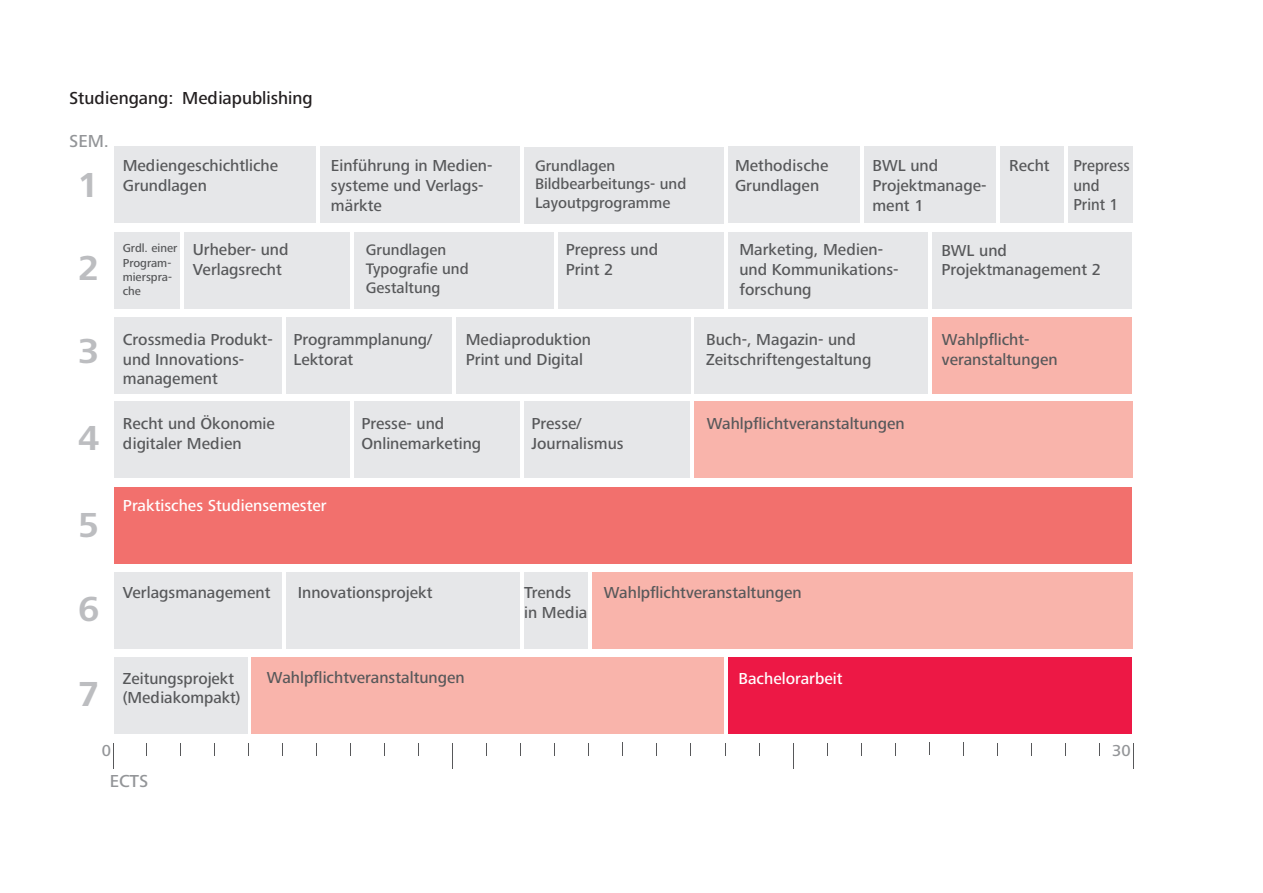
<style>
.page{position:relative;width:1263px;height:893px;background:#fff}
.page>*{position:absolute;margin:0;border:0;box-sizing:border-box;transform-origin:0 0}
.t1{font:700 36px "Hd M Frutiger Next Pro";color:#bcbdc0}
.t2{font:500 18px "Hd M Frutiger Next Pro";color:#231f20}
.t3{font:500 18px "Hd M Frutiger Next Pro";color:#939598}
.t4{font:500 16.5px/19.8px "Hd M Frutiger Next Pro";color:#57585a}
.t5{font:500 16.5px "Hd M Frutiger Next Pro";color:#fff}
.t6{font:500 16.5px/19.8px "Hd M Frutiger Next Pro";color:#57585a;scale:.94 1}
.t7{font:500 16.5px "Hd M Frutiger Next Pro";color:#939598}
.t8{font:500 15.75px/18.9px "Hd M Frutiger Next Pro";color:#57585a}
.t9{font:500 12px/14.4px "Hd M Frutiger Next Pro";color:#57585a}
</style>
<div class="page">
<svg style="left:113px;top:743px;width:1px;height:25px"></svg>
<svg style="left:146px;top:743px;width:1px;height:13px"></svg>
<svg style="left:248px;top:743px;width:1px;height:13px"></svg>
<svg style="left:350px;top:743px;width:1px;height:13px"></svg>
<svg style="left:725px;top:743px;width:1px;height:13px"></svg>
<svg style="left:759px;top:743px;width:1px;height:13px"></svg>
<svg style="left:827px;top:743px;width:1px;height:13px"></svg>
<svg style="left:861px;top:743px;width:1px;height:13px"></svg>
<svg style="left:895px;top:743px;width:1px;height:13px"></svg>
<svg style="left:929px;top:742px;width:1px;height:13px"></svg>
<svg style="left:997px;top:743px;width:1px;height:13px"></svg>
<svg style="left:1031px;top:743px;width:1px;height:12px"></svg>
<svg style="left:1065px;top:743px;width:1px;height:13px"></svg>
<svg style="left:1099px;top:743px;width:1px;height:13px"></svg>
<svg style="left:793px;top:743px;width:1px;height:25px"></svg>
<svg style="left:963px;top:743px;width:1px;height:13px"></svg>
<svg style="left:1133px;top:743px;width:1px;height:25px"></svg>
<div style="left:114px;top:147px;width:202px;height:76px;background:#e6e7e9"></div>
<div style="left:114px;top:317px;width:168px;height:76px;background:#e6e7e9"></div>
<div style="left:286px;top:317px;width:166px;height:76px;background:#e6e7e9"></div>
<div style="left:114px;top:232px;width:66px;height:76px;background:#e6e7e9"></div>
<div style="left:354px;top:232px;width:200px;height:76px;background:#e6e7e9"></div>
<div style="left:456px;top:317px;width:234px;height:76px;background:#e6e7e9"></div>
<div style="left:320px;top:147px;width:200px;height:76px;background:#e6e7e9"></div>
<div style="left:932px;top:232px;width:200px;height:76px;background:#e6e7e9"></div>
<div style="left:114px;top:487px;width:1018px;height:76px;background:#f2706d"></div>
<div style="left:728px;top:657px;width:404px;height:76px;background:#ed1845"></div>
<div style="left:558px;top:232px;width:166px;height:76px;background:#e6e7e9"></div>
<div style="left:728px;top:232px;width:200px;height:76px;background:#e6e7e9"></div>
<div style="left:114px;top:402px;width:236px;height:76px;background:#e6e7e9"></div>
<div style="left:114px;top:572px;width:168px;height:76px;background:#e6e7e9"></div>
<div style="left:252px;top:657px;width:472px;height:76px;background:#f9b4ab"></div>
<div style="left:592px;top:572px;width:540px;height:76px;background:#f9b4ab"></div>
<div style="left:728px;top:147px;width:132px;height:76px;background:#e6e7e9"></div>
<div style="left:694px;top:402px;width:438px;height:76px;background:#f9b4ab"></div>
<div style="left:864px;top:147px;width:132px;height:76px;background:#e6e7e9"></div>
<div style="left:694px;top:317px;width:234px;height:76px;background:#e6e7e9"></div>
<div style="left:932px;top:317px;width:200px;height:76px;background:#f9b4ab"></div>
<div style="left:524px;top:147px;width:200px;height:77px;background:#e6e7e9"></div>
<div style="left:1000px;top:147px;width:64px;height:76px;background:#e6e7e9"></div>
<div style="left:1068px;top:147px;width:64px;height:76px;background:#e6e7e9"></div>
<div style="left:184px;top:232px;width:166px;height:76px;background:#e6e7e9"></div>
<div style="left:354px;top:402px;width:166px;height:76px;background:#e6e7e9"></div>
<div style="left:524px;top:402px;width:166px;height:76px;background:#e6e7e9"></div>
<div style="left:286px;top:572px;width:234px;height:76px;background:#e6e7e9"></div>
<div style="left:524px;top:572px;width:64px;height:76px;background:#e6e7e9"></div>
<div style="left:114px;top:657px;width:134px;height:76px;background:#e6e7e9"></div>
<p class="t2" style="left:69px;top:88px;width:245px">Studiengang: Mediapublishing</p>
<p class="t3" style="left:69px;top:131px;width:41px">SEM.</p>
<h1 class="t1" style="left:78px;top:165px;width:23px">1</h1>
<p class="t4" style="left:123px;top:156px;width:157px">Mediengeschichtliche<br>Grundlagen</p>
<p class="t4" style="left:331px;top:156px;width:163px">Einführung in Medien&shy;systeme und Verlags&shy;märkte</p>
<p class="t8" style="left:535px;top:156px;width:153px">Grundlagen<br>Bildbearbeitungs- und<br>Layoutpgrogramme</p>
<p class="t4" style="left:1009px;top:155px;width:42px">Recht</p>
<p class="t6" style="left:1073px;top:155px;width:62px">Prepress und<br>Print 1</p>
<p class="t4" style="left:735px;top:156px;width:95px">Methodische<br>Grundlagen</p>
<p class="t4" style="left:872px;top:156px;width:116px">BWL und<br>Projektmanage&shy;ment 1</p>
<h1 class="t1" style="left:78px;top:248px;width:23px">2</h1>
<h1 class="t1" style="left:78px;top:330px;width:23px">3</h1>
<h1 class="t1" style="left:78px;top:418px;width:23px">4</h1>
<h1 class="t1" style="left:78px;top:504px;width:23px">5</h1>
<h1 class="t1" style="left:78px;top:588px;width:23px">6</h1>
<h1 class="t1" style="left:78px;top:673px;width:23px">7</h1>
<p class="t4" style="left:193px;top:240px;width:97px">Urheber- und<br>Verlagsrecht</p>
<p class="t4" style="left:566px;top:240px;width:94px">Prepress und<br>Print 2</p>
<p class="t4" style="left:739px;top:240px;width:161px">Marketing, Medien&shy;und Kommunikations&shy;forschung</p>
<p class="t4" style="left:941px;top:240px;width:161px">BWL und<br>Projektmanagement 2</p>
<p class="t9" style="left:123px;top:241px;width:56px">Grdl. einer<br>Program&shy;mierspra&shy;che</p>
<p class="t8" style="left:366px;top:240px;width:104px">Grundlagen<br>Typografie und<br>Gestaltung</p>
<p class="t4" style="left:466px;top:329px;width:127px">Mediaproduktion<br>Print und Digital</p>
<p class="t4" style="left:706px;top:329px;width:167px">Buch-, Magazin- und<br>Zeitschriftengestaltung</p>
<p class="t4" style="left:942px;top:329px;width:117px">Wahlpflicht&shy;veranstaltungen</p>
<p class="t4" style="left:123px;top:329px;width:151px">Crossmedia Produkt&shy;und Innovations&shy;management</p>
<p class="t4" style="left:293px;top:329px;width:140px">Programmplanung/<br>Lektorat</p>
<p class="t4" style="left:123px;top:414px;width:154px">Recht und Ökonomie digitaler Medien</p>
<p class="t5" style="left:123px;top:496px;width:205px">Praktisches Studiensemester</p>
<p class="t4" style="left:361px;top:413px;width:121px">Presse- und<br>Onlinemarketing</p>
<p class="t4" style="left:531px;top:413px;width:94px">Presse/<br>Journalismus</p>
<p class="t4" style="left:707px;top:414px;width:199px">Wahlpflichtveranstaltungen</p>
<p class="t4" style="left:123px;top:583px;width:149px">Verlagsmanagement</p>
<p class="t4" style="left:298px;top:583px;width:136px">Innovationsprojekt</p>
<p class="t4" style="left:524px;top:583px;width:65px">Trends in Media</p>
<p class="t4" style="left:604px;top:583px;width:199px">Wahlpflichtveranstaltungen</p>
<p class="t4" style="left:123px;top:668px;width:119px">Zeitungsprojekt (Mediakompakt)</p>
<p class="t4" style="left:267px;top:668px;width:199px">Wahlpflichtveranstaltungen</p>
<p class="t5" style="left:738px;top:669px;width:105px">Bachelorarbeit</p>
<p class="t7" style="left:102px;top:741px;width:11px">0</p>
<p class="t7" style="left:1112px;top:741px;width:20px">30</p>
<p class="t3" style="left:110px;top:770px;width:40px">ECTS</p>
</div>
